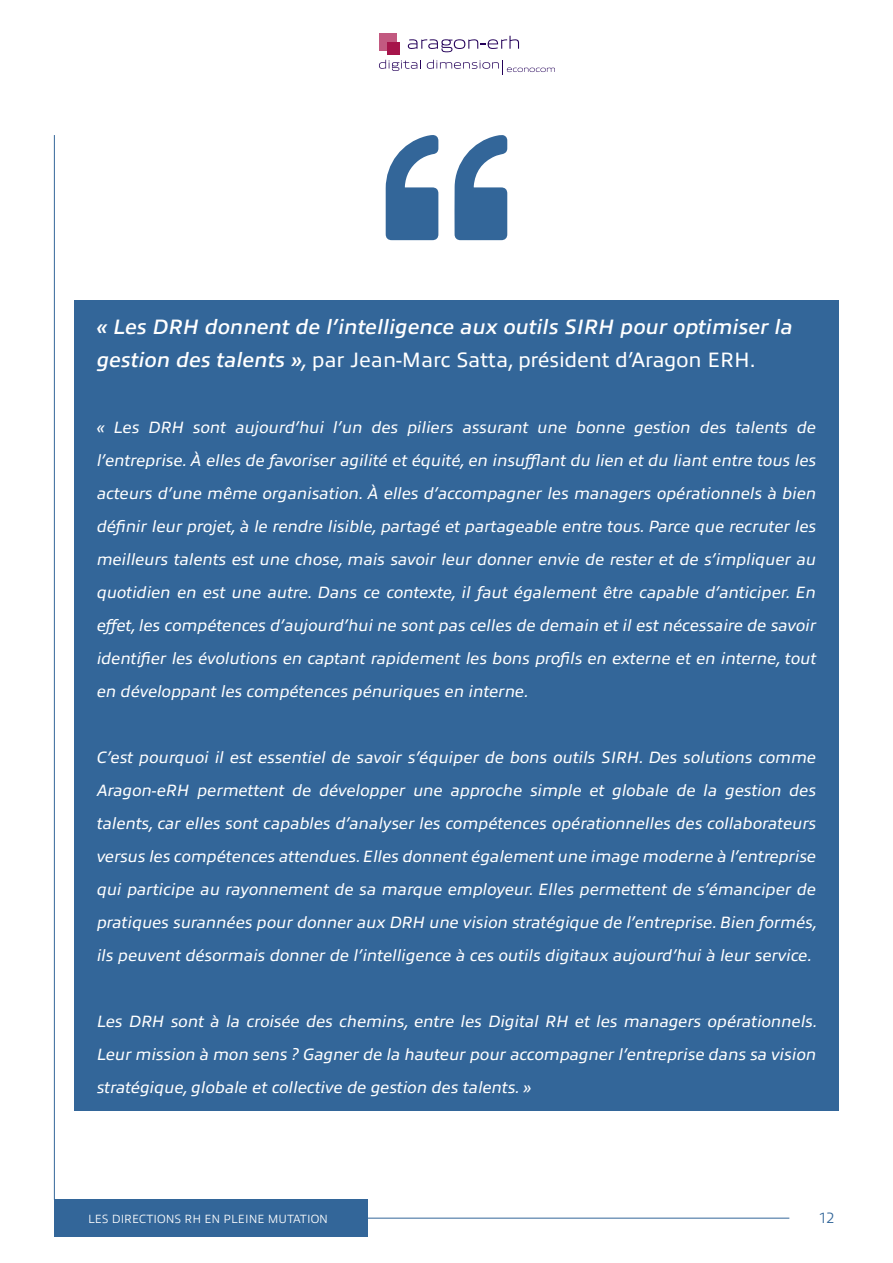
<style>
.page{position:relative;width:893px;height:1263px;background:#fff}
.page>*{position:absolute;margin:0;border:0;box-sizing:border-box;transform-origin:0 0}
.t1{font:italic 600 21px/33px "Allumi Ptf";color:#fff}
.t2{font:italic 16.5px/33px "Allumi Ptf";color:#fff;text-align:justify}
.t3{font:300 15px "Allumi Ptf";color:#369}
.t4{font:300 12px "Allumi Ptf";color:#fff}
.s1{font-weight:400}
.s2{font-weight:400;font-style:normal}
</style>
<div class="page">
<div style="left:74px;top:301px;width:765px;height:810px;background:#369"></div>
<svg style="left:454px;top:135px;width:53px;height:105px"></svg>
<svg style="left:386px;top:135px;width:52px;height:105px"></svg>
<hr style="left:54px;top:135px;width:1px;height:1064px;background:#369">
<hr style="left:367px;top:1218px;width:422px;height:1px;background:#369">
<div style="left:54px;top:1199px;width:313px;height:38px;background:#369"></div>
<div style="left:379px;top:33px;width:18px;height:18px;background:#c25980"></div>
<div style="left:388px;top:42px;width:12px;height:13px;background:#a6144a"></div>
<svg style="left:408px;top:36px;width:111px;height:16px"></svg>
<svg style="left:379px;top:60px;width:42px;height:11px"></svg>
<svg style="left:427px;top:60px;width:128px;height:15px"></svg>
<hr style="left:892px;top:232px;width:1px;height:1031px;background:#a40446">
<p class="t1" style="left:97px;top:309px;width:698px">« Les DRH donnent de l’intelligence aux outils SIRH pour optimiser la gestion des talents »<span class="s1">,</span> <span class="s2">par Jean-Marc Satta, président d’Aragon ERH.</span></p>
<p class="t2" style="left:97px;top:409px;width:721px">« Les DRH sont aujourd’hui l’un des piliers assurant une bonne gestion des talents de l’entreprise. À elles de favoriser agilité et équité, en insufflant du lien et du liant entre tous les acteurs d’une même organisation. À elles d’accompagner les managers opérationnels à bien définir leur projet, à le rendre lisible, partagé et partageable entre tous. Parce que recruter les meilleurs talents est une chose, mais savoir leur donner envie de rester et de s’impliquer au quotidien en est une autre. Dans ce contexte, il faut également être capable d’anticiper. En effet, les compétences d’aujourd’hui ne sont pas celles de demain et il est nécessaire de savoir identifier les évolutions en captant rapidement les bons profils en externe et en interne, tout en développant les compétences pénuriques en interne.</p>
<p class="t2" style="left:97px;top:739px;width:722px">C’est pourquoi il est essentiel de savoir s’équiper de bons outils SIRH. Des solutions comme Aragon-eRH permettent de développer une approche simple et globale de la gestion des talents, car elles sont capables d’analyser les compétences opérationnelles des collaborateurs versus les compétences attendues. Elles donnent également une image moderne à l’entreprise qui participe au rayonnement de sa marque employeur. Elles permettent de s’émanciper de pratiques surannées pour donner aux DRH une vision stratégique de l’entreprise. Bien formés, ils peuvent désormais donner de l’intelligence à ces outils digitaux aujourd’hui à leur service.</p>
<p class="t2" style="left:97px;top:1003px;width:722px">Les DRH sont à la croisée des chemins, entre les Digital RH et les managers opérationnels.<br>Leur mission à mon sens ? Gagner de la hauteur pour accompagner l’entreprise dans sa vision stratégique, globale et collective de gestion des talents. »</p>
<p class="t4" style="left:88px;top:1210px;width:241px">LES DIRECTIONS RH EN PLEINE MUTATION</p>
<p class="t3" style="left:819px;top:1207px;width:17px">12</p>
</div>
